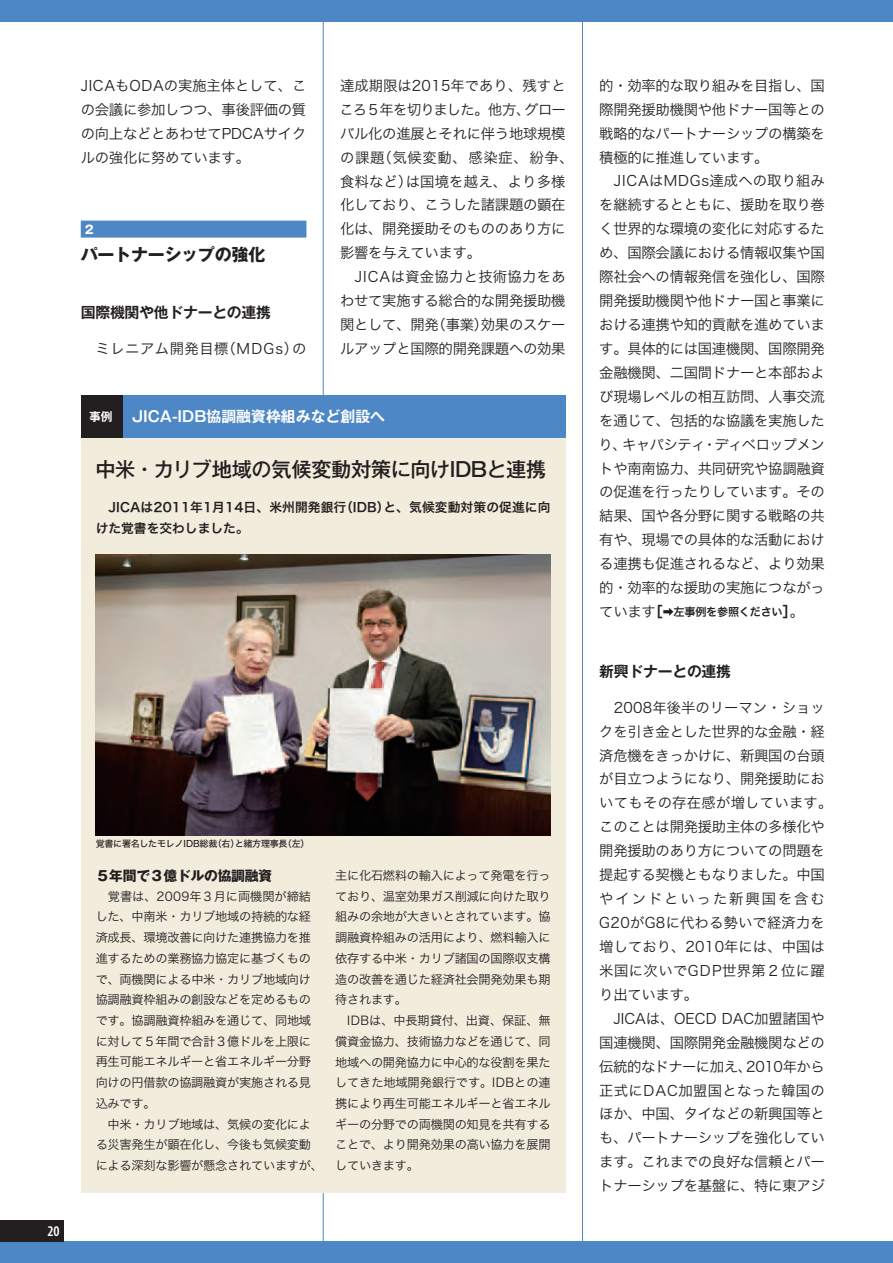
<style>
.page{position:relative;width:893px;height:1263px;background:#fff}
.page>*{position:absolute;margin:0;border:0;box-sizing:border-box;transform-origin:0 0}
.t1{font:500 20.25px "Gothic MB101 Pro";letter-spacing:-.025em;color:#231f20}
.t2{font:700 16.95px "Gothic MB101 Pro";letter-spacing:-.015em;color:#231f20}
.t3{font:700 14.85px "Gothic MB101 Pro De";letter-spacing:-.02em;color:#231f20}
.t4{font:700 14.85px "Gothic MB101 Pro De";color:#fff}
.t5{font:600 condensed 14.85px "Myriad Pro";color:#fff}
.t6{font:14.4px/23.9px "Hira Kaku Pro W3";letter-spacing:-.02em;color:#231f20}
.t7{font:14.4px "Hira Kaku Pro W3";letter-spacing:.035em;color:#231f20}
.t8{font:700 13.8px "Gothic MB101 Pro";letter-spacing:-.02em;color:#231f20}
.t9{font:12.75px/20.7px "Hira Kaku Pro W6";letter-spacing:.01em;color:#231f20}
.t10{font:12.15px/20.7px "Hira Kaku Pro W3";letter-spacing:-.02em;color:#231f20}
.t11{font:700 11.7px "Gothic MB101 Pro De";color:#fff}
.t12{font:700 11.7px "Gothic MB101 Pro";color:#fff}
.t13{font:11.1px "Hira Kaku Pro W6";letter-spacing:-.025em;color:#231f20}
.t14{font:9px "Hira Kaku Std W5";letter-spacing:-.03em;color:#231f20}
.s1{font-family:"Hira Kaku Pro W3";font-size:14.4px}
.s2{font-size:14.4px}
</style>
<div class="page">
<div style="left:0;top:0;width:893px;height:21px;background:#4d87c6"></div>
<div style="left:0;top:1242px;width:893px;height:21px;background:#4d87c6"></div>
<hr style="left:323px;top:0;width:1px;height:1263px;background:#4d87c6">
<hr style="left:582px;top:0;width:1px;height:1263px;background:#4d87c6">
<div style="left:81px;top:395px;width:485px;height:798px;background:#f1ecdc"></div>
<div style="left:81px;top:221px;width:225px;height:17px;background:#4d87c6"></div>
<div style="left:81px;top:395px;width:42px;height:43px;background:#231f20"></div>
<div style="left:123px;top:395px;width:443px;height:43px;background:#4d87c6"></div>
<img style="left:96px;top:554px;width:455px;height:281px">
<div style="left:0;top:1220px;width:64px;height:22px;background:#231f20"></div>
<p class="t6" style="left:81px;top:72px;width:227px;text-align:justify">JICAもODAの実施主体として、この会議に参加しつつ、事後評価の質の向上などとあわせてPDCAサイクルの強化に努めています。</p>
<p class="t12" style="left:85px;top:220px;width:10px">2</p>
<p class="t2" style="left:81px;top:240px;width:186px">パートナーシップの強化</p>
<p class="t3" style="left:81px;top:300px;width:192px">国際機関や他ドナーとの連携</p>
<p class="t7" style="left:81px;top:336px;width:227px">　ミレニアム開発目標（MDGs）の</p>
<p class="t6" style="left:340px;top:72px;width:236px">達成期限は2015年であり、残すところ５年を切りました。他方、グローバル化の進展とそれに伴う地球規模の課題（気候変動、感染症、紛争、食料など）は国境を越え、より多様化しており、こうした諸課題の顕在化は、開発援助そのもののあり方に影響を与えています。<br>　JICAは資金協力と技術協力をあわせて実施する総合的な開発援助機関として、開発（事業）効果のスケールアップと国際的開発課題への効果</p>
<p class="t11" style="left:89px;top:407px;width:25px">事例</p>
<p class="t4" style="left:132px;top:404px;width:255px">JICA-IDB協調融資枠組みなど創設へ</p>
<h1 class="t1" style="left:95px;top:452px;width:452px">中米・カリブ地域の気候変動対策に向けIDBと連携</h1>
<p class="t9" style="left:96px;top:496px;width:456px">　JICAは2011年1月14日、米州開発銀行（IDB）と、気候変動対策の促進に向けた覚書を交わしました。</p>
<p class="t5" style="left:47px;top:1222px;width:14px">20</p>
<p class="t14" style="left:96px;top:837px;width:215px">覚書に署名したモレノIDB総裁（右）と緒方理事長（左）</p>
<p class="t8" style="left:96px;top:864px;width:178px">５年間で３億ドルの協調融資</p>
<p class="t10" style="left:96px;top:885px;width:229px">　覚書は、2009年３月に両機関が締結した、中南米・カリブ地域の持続的な経済成長、環境改善に向けた連携協力を推進するための業務協力協定に基づくもので、両機関による中米・カリブ地域向け協調融資枠組みの創設などを定めるものです。協調融資枠組みを通じて、同地域に対して５年間で合計３億ドルを上限に再生可能エネルギーと省エネルギー分野向けの円借款の協調融資が実施される見込みです。<br>　中米・カリブ地域は、気候の変化による災害発生が顕在化し、今後も気候変動による深刻な影響が懸念されていますが、</p>
<p class="t10" style="left:335px;top:864px;width:217px">主に化石燃料の輸入によって発電を行っており、温室効果ガス削減に向けた取り組みの余地が大きいとされています。協調融資枠組みの活用により、燃料輸入に依存する中米・カリブ諸国の国際収支構造の改善を通じた経済社会開発効果も期待されます。<br>　IDBは、中長期貸付、出資、保証、無償資金協力、技術協力などを通じて、同地域への開発協力に中心的な役割を果たしてきた地域開発銀行です。IDBとの連携により再生可能エネルギーと省エネルギーの分野での両機関の知見を共有することで、より開発効果の高い協力を展開していきます。</p>
<p class="t6" style="left:599px;top:72px;width:228px">的・効率的な取り組みを目指し、国際開発援助機関や他ドナー国等との戦略的なパートナーシップの構築を積極的に推進しています。<br>　JICAはMDGs達成への取り組みを継続するとともに、援助を取り巻く世界的な環境の変化に対応するため、国際会議における情報収集や国際社会への情報発信を強化し、国際開発援助機関や他ドナー国と事業における連携や知的貢献を進めています。具体的には国連機関、国際開発金融機関、二国間ドナーと本部および現場レベルの相互訪問、人事交流を通じて、包括的な協議を実施したり、キャパシティ・ディベロップメントや南南協力、共同研究や協調融資の促進を行ったりしています。その結果、国や各分野に関する戦略の共有や、現場での具体的な活動における連携も促進されるなど、より効果的・効率的な援助の実施につながっ</p>
<p class="t13" style="left:599px;top:602px;width:206px"><span class="s1">ています</span><span class="s2">［</span>➡左事例を参照ください<span class="s2">］</span><span class="s1">。</span></p>
<p class="t3" style="left:599px;top:659px;width:133px">新興ドナーとの連携</p>
<p class="t6" style="left:599px;top:694px;width:235px">　2008年後半のリーマン・ショックを引き金とした世界的な金融・経済危機をきっかけに、新興国の台頭が目立つようになり、開発援助においてもその存在感が増しています。このことは開発援助主体の多様化や開発援助のあり方についての問題を提起する契機ともなりました。中国やインドといった新興国を含む<br>G20がG8に代わる勢いで経済力を増しており、2010年には、中国は米国に次いでGDP世界第２位に躍り出ています。<br>　JICAは、OECD DAC加盟諸国や国連機関、国際開発金融機関などの伝統的なドナーに加え、2010年から正式にDAC加盟国となった韓国のほか、中国、タイなどの新興国等とも、パートナーシップを強化しています。これまでの良好な信頼とパートナーシップを基盤に、特に東アジ</p>
</div>
